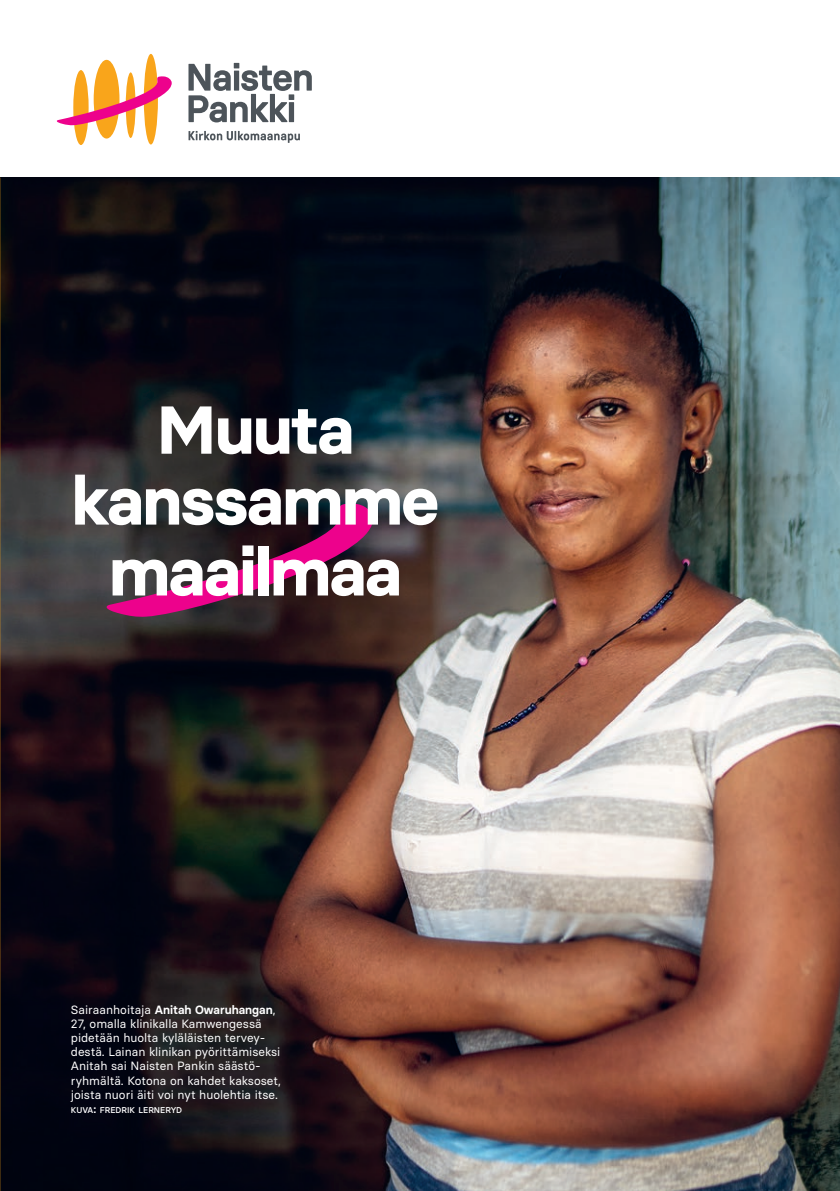
<style>
.page{position:relative;width:840px;height:1191px;background:#fff}
.page>*{position:absolute;margin:0;border:0;box-sizing:border-box;transform-origin:0 0}
.t1{font:700 67.6px/70.8px "Basier Square";letter-spacing:-.015em;color:#fff;text-align:center}
.p_small{font:12px/14.2px "Basier Square";color:#fff}
.p_small-2{font:500 8.4px "Basier Square";color:#fff}
.s1{font-weight:600}
.s2{font-size:12px}
</style>
<div class="page">
<svg style="left:56px;top:54px;width:116px;height:91px"></svg>
<svg style="left:188px;top:63px;width:123px;height:59px"></svg>
<svg style="left:188px;top:131px;width:112px;height:12px"></svg>
<img style="left:0;top:177px;width:839px;height:1014px">
<svg style="left:103px;top:503px;width:271px;height:114px;background:#541d3c"></svg>
<p class="t1" style="left:72px;top:394px;width:368px">Muuta kanssamme maailmaa</p>
<p class="p_small" style="left:71px;top:1002px;width:211px">Sairaanhoitaja <span class="s1">Anitah Owaruhangan</span>, 27, omalla klinikalla Kamwengessä pidetään huolta kyläläisten tervey&shy;destä. Lainan klinikan pyörittämiseksi Anitah sai Naisten Pankin säästö&shy;ryhmältä. Kotona on kahdet kaksoset, joista nuori äiti voi nyt huolehtia itse.</p>
<p class="p_small-2" style="left:71px;top:1104px;width:113px">KUVA<span class="s2">:</span> FREDRIK LERNERYD</p>
</div>
